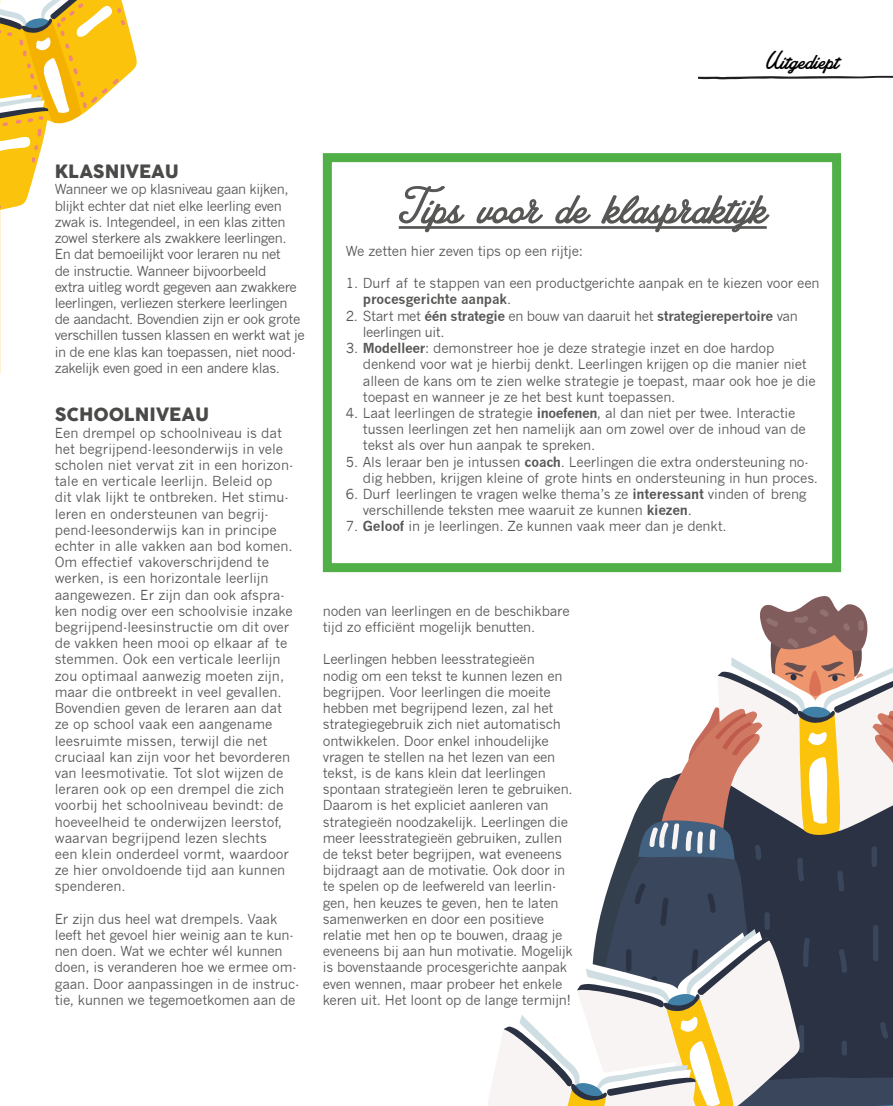
<style>
.page{position:relative;width:893px;height:1106px;background:#fff}
.page>*{position:absolute;margin:0;border:0;box-sizing:border-box;transform-origin:0 0}
.t1{font:54px "Amplify Personal Use Only";color:#575756}
.t2{font:27px "Amplify Personal Use Only";color:#000}
.t3{font:18px "COCOGOOSE";color:#4a4a49}
.t4{font:13.5px/16.2px "News Gothic";letter-spacing:-.01em;color:#575756}
.t5{font:13.5px/16.2px "News Gothic";letter-spacing:-.03em;color:#575756}
.s1{font-weight:700}
</style>
<div class="page">
<svg style="left:0;top:0;width:137px;height:220px"></svg>
<svg style="left:699px;top:75px;width:194px;height:5px"></svg>
<div style="left:323px;top:153px;width:518px;height:419px;background:#fff;border:9px solid #50af47"></div>
<hr style="left:399px;top:226px;width:368px;height:3px;background:#575756">
<svg style="left:488px;top:596px;width:405px;height:510px"></svg>
<h2 class="t2" style="left:766px;top:46px;width:74px">Uitgediept</h2>
<h3 class="t3" style="left:55px;top:158px;width:126px">KLASNIVEAU</h3>
<p class="t5" style="left:55px;top:181px;width:251px">Wanneer we op klasniveau gaan kijken, blijkt echter dat niet elke leerling even zwak is. Integendeel, in een klas zitten zowel sterkere als zwakkere leerlingen.<br>En dat bemoeilijkt voor leraren nu net<br>de instructie. Wanneer bijvoorbeeld<br>extra uitleg wordt gegeven aan zwakkere leerlingen, verliezen sterkere leerlingen de aandacht. Bovendien zijn er ook grote verschillen tussen klassen en werkt wat je in de ene klas kan toepassen, niet nood&shy;zakelijk even goed in een andere klas.</p>
<h3 class="t3" style="left:55px;top:401px;width:156px">SCHOOLNIVEAU</h3>
<p class="t4" style="left:55px;top:424px;width:240px">Een drempel op schoolniveau is dat het begrijpend-leesonderwijs in vele scholen niet vervat zit in een horizon&shy;tale en verticale leerlijn. Beleid op<br>dit vlak lijkt te ontbreken. Het stimu&shy;leren en ondersteunen van begrij&shy;pend-leesonderwijs kan in principe echter in alle vakken aan bod komen.<br>Om effectief vakoverschrijdend te werken, is een horizontale leerlijn aangewezen. Er zijn dan ook afspra&shy;ken nodig over een schoolvisie inzake begrijpend-leesinstructie om dit over de vakken heen mooi op elkaar af te stemmen. Ook een verticale leerlijn zou optimaal aanwezig moeten zijn, maar die ontbreekt in veel gevallen.<br>Bovendien geven de leraren aan dat ze op school vaak een aangename leesruimte missen, terwijl die net cruciaal kan zijn voor het bevorderen van leesmotivatie. Tot slot wijzen de leraren ook op een drempel die zich voorbij het schoolniveau bevindt: de hoeveelheid te onderwijzen leerstof, waarvan begrijpend lezen slechts<br>een klein onderdeel vormt, waardoor ze hier onvoldoende tijd aan kunnen spenderen.</p>
<p class="t4" style="left:55px;top:910px;width:246px">Er zijn dus heel wat drempels. Vaak leeft het gevoel hier weinig aan te kun&shy;nen doen. Wat we echter wél kunnen doen, is veranderen hoe we ermee om&shy;gaan. Door aanpassingen in de instruc&shy;tie, kunnen we tegemoetkomen aan de</p>
<h1 class="t1" style="left:399px;top:177px;width:369px">Tips voor de klaspraktijk</h1>
<p class="t4" style="left:346px;top:243px;width:239px">We zetten hier zeven tips op een rijtje:</p>
<p class="t4" style="left:363px;top:275px;width:458px;text-indent:-17px">1. Durf af te stappen van een productgerichte aanpak en te kiezen voor een <span class="s1">procesgerichte aanpak</span>.</p>
<p class="t5" style="left:363px;top:308px;width:436px;text-indent:-17px">2. Start met <span class="s1">één strategie</span> en bouw van daaruit het <span class="s1">strategierepertoire</span> van leerlingen uit.</p>
<p class="t4" style="left:363px;top:340px;width:454px;text-indent:-17px">3. <span class="s1">Modelleer</span>: demonstreer hoe je deze strategie inzet en doe hardop denkend voor wat je hierbij denkt. Leerlingen krijgen op die manier niet alleen de kans om te zien welke strategie je toepast, maar ook hoe je die toepast en wanneer je ze het best kunt toepassen.</p>
<p class="t4" style="left:363px;top:405px;width:444px;text-indent:-17px">4. Laat leerlingen de strategie <span class="s1">inoefenen</span>, al dan niet per twee. Interactie tussen leerlingen zet hen namelijk aan om zowel over de inhoud van de tekst als over hun aanpak te spreken.</p>
<p class="t4" style="left:363px;top:453px;width:457px;text-indent:-17px">5. Als leraar ben je intussen <span class="s1">coach</span>. Leerlingen die extra ondersteuning no&shy;dig hebben, krijgen kleine of grote hints en ondersteuning in hun proces.</p>
<p class="t4" style="left:363px;top:486px;width:445px;text-indent:-17px">6. Durf leerlingen te vragen welke thema’s ze <span class="s1">interessant</span> vinden of breng verschillende teksten mee waaruit ze kunnen <span class="s1">kiezen</span>.</p>
<p class="t4" style="left:346px;top:518px;width:382px">7. <span class="s1">Geloof</span> in je leerlingen. Ze kunnen vaak meer dan je denkt.</p>
<p class="t4" style="left:323px;top:603px;width:248px">noden van leerlingen en de beschikbare tijd zo efficiënt mogelijk benutten.</p>
<p class="t4" style="left:323px;top:651px;width:252px">Leerlingen hebben leesstrategieën<br>nodig om een tekst te kunnen lezen en begrijpen. Voor leerlingen die moeite hebben met begrijpend lezen, zal het strategiegebruik zich niet automatisch ontwikkelen. Door enkel inhoudelijke vragen te stellen na het lezen van een tekst, is de kans klein dat leerlingen spontaan strategieën leren te gebruiken.<br>Daarom is het expliciet aanleren van strategieën noodzakelijk. Leerlingen die meer leesstrategieën gebruiken, zullen de tekst beter begrijpen, wat eveneens bijdraagt aan de motivatie. Ook door in te spelen op de leefwereld van leerlin&shy;gen, hen keuzes te geven, hen te laten samenwerken en door een positieve relatie met hen op te bouwen, draag je eveneens bij aan hun motivatie. Mogelijk is bovenstaande procesgerichte aanpak even wennen, maar probeer het enkele keren uit. Het loont op de lange termijn!</p>
</div>
